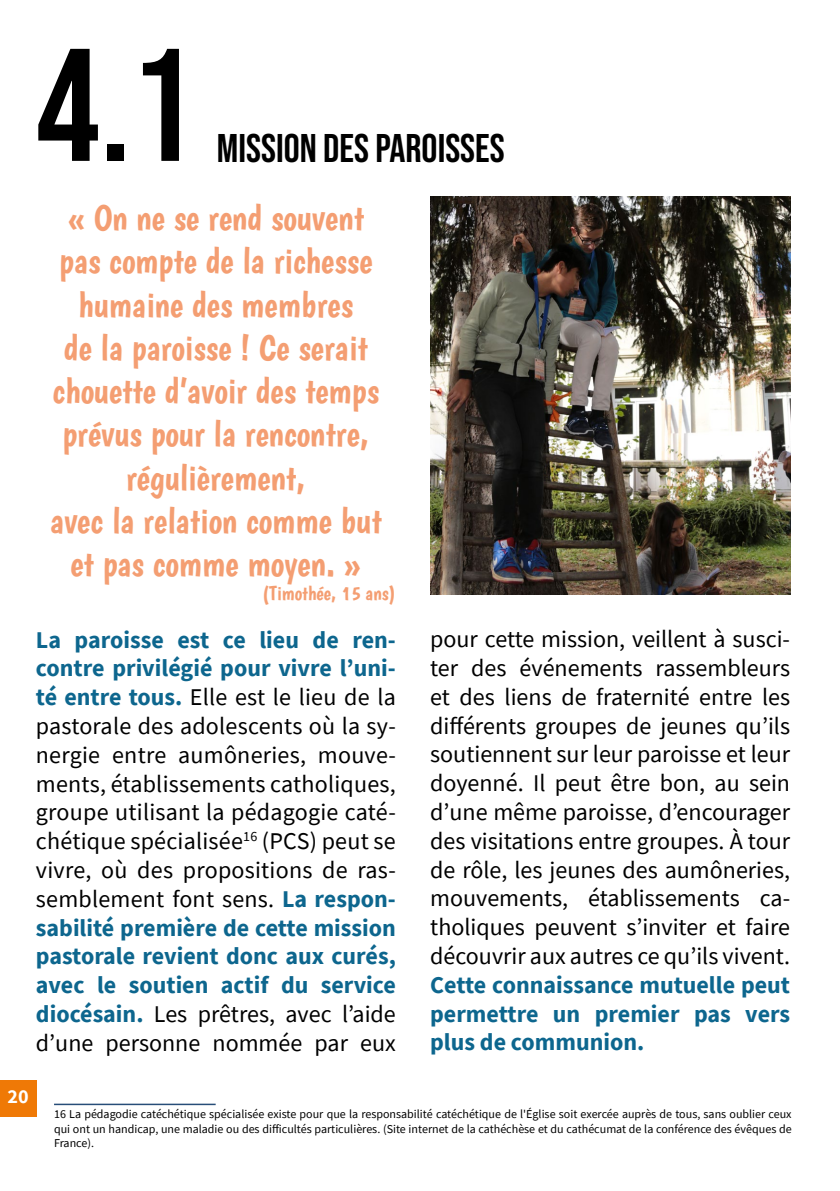
<style>
.page{position:relative;width:840px;height:1191px;background:#fff}
.page>*{position:absolute;margin:0;border:0;box-sizing:border-box;transform-origin:0 0}
.t1{font:160px "Bebas Neue";color:#000}
.t2{font:40px "Bebas Neue";color:#000}
.t3{font:36px/43.2px "Boogaloo";color:#f49e72;text-align:center}
.t4{font:24px/28.8px "Source Sans Pro";color:#000;text-align:justify}
.t5{font:700 24px/28.8px "Source Sans Pro";color:#0d668e;text-align:justify}
.t6{font:20px "Boogaloo";color:#f49e72}
.t7{font:700 20px "Source Sans Pro";color:#fff}
.t8{font:12px/14.4px "Source Sans Pro";color:#000;text-align:justify}
.s1{font-weight:700;color:#0d668e}
</style>
<div class="page">
<img style="left:430px;top:196px;width:360px;height:399px">
<hr style="left:54px;top:1103px;width:161px;height:2px;background:#274d78">
<div style="left:0;top:1080px;width:36px;height:36px;background:#ef7906"></div>
<h1 class="t1" style="left:36px;top:15px;width:160px">4.1</h1>
<h2 class="t2" style="left:217px;top:126px;width:289px">MISSION DES PAROISSES</h2>
<h3 class="t3" style="left:50px;top:196px;width:333px">« On ne se rend souvent pas compte de la richesse humaine des membres<br>de la paroisse ! Ce serait chouette d’avoir des temps prévus pour la rencontre, régulièrement,<br>avec la relation comme but et pas comme moyen. »</h3>
<p class="t6" style="left:262px;top:581px;width:135px">(Timothée, 15 ans)</p>
<p class="t4" style="left:36px;top:625px;width:361px"><span class="s1">La paroisse est ce lieu de ren&shy;contre privilégié pour vivre l’uni&shy;té entre tous.</span> Elle est le lieu de la pastorale des adolescents où la sy&shy;nergie entre aumôneries, mouve&shy;ments, établissements catholiques, groupe utilisant la pédagogie caté&shy;chétique spécialisée<sup>16</sup> (PCS) peut se vivre, où des propositions de ras&shy;semblement font sens. <span class="s1">La respon&shy;sabilité première de cette mission pastorale revient donc aux curés, avec le soutien actif du service diocésain.</span> Les prêtres, avec l’aide d’une personne nommée par eux</p>
<p class="t4" style="left:430px;top:624px;width:361px">pour cette mission, veillent à susci&shy;ter des événements rassembleurs et des liens de fraternité entre les différents groupes de jeunes qu’ils soutiennent sur leur paroisse et leur doyenné. Il peut être bon, au sein d’une même paroisse, d’encourager des visitations entre groupes. À tour de rôle, les jeunes des aumôneries, mouvements, établissements ca&shy;tholiques peuvent s’inviter et faire découvrir aux autres ce qu’ils vivent.</p>
<p class="t5" style="left:430px;top:970px;width:361px">Cette connaissance mutuelle peut permettre un premier pas vers plus de communion.</p>
<p class="t7" style="left:8px;top:1083px;width:23px">20</p>
<p class="t8" style="left:54px;top:1107px;width:738px">16 La pédagodie catéchétique spécialisée existe pour que la responsabilité catéchétique de l'Église soit exercée auprès de tous, sans oublier ceux qui ont un handicap, une maladie ou des difficultés particulières. (Site internet de la cathéchèse et du cathécumat de la conférence des évêques de France).</p>
</div>
